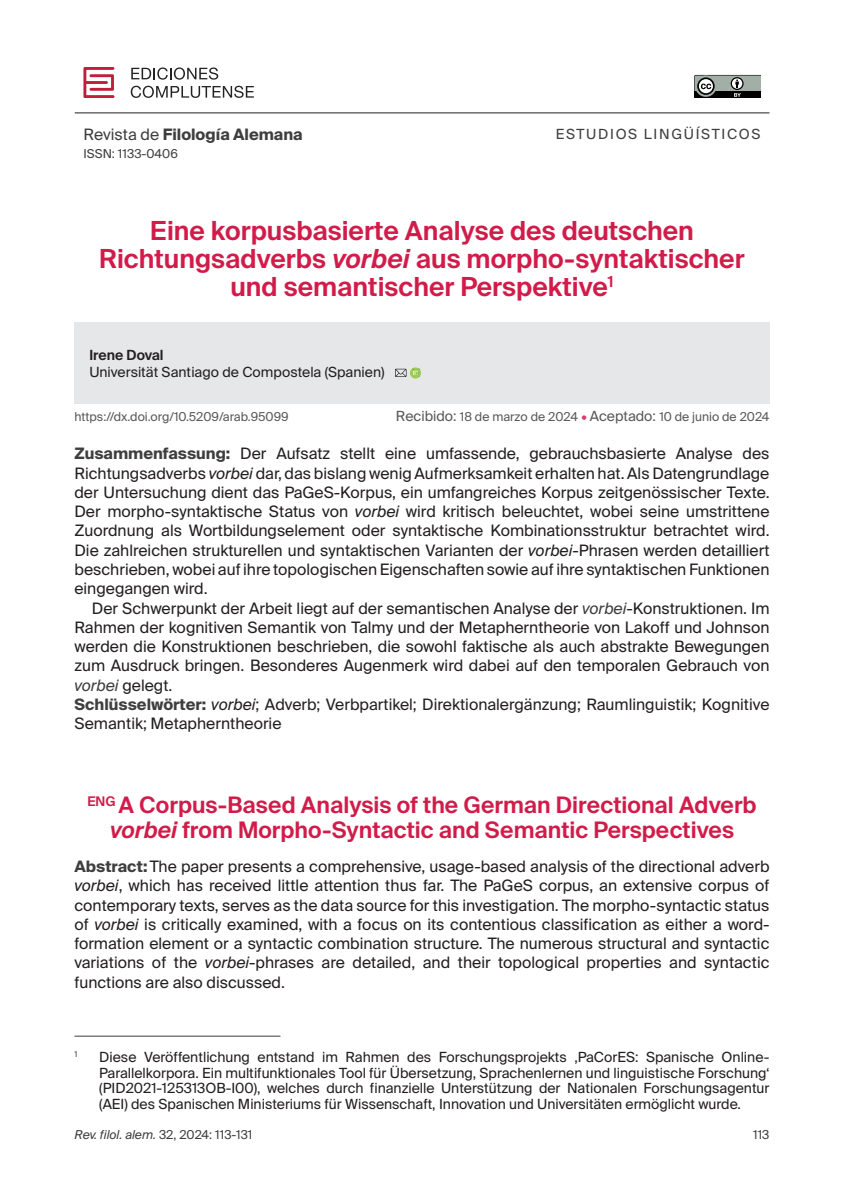
<style>
.page{position:relative;width:844px;height:1191px;background:#fff}
.page>*{position:absolute;margin:0;border:0;box-sizing:border-box;transform-origin:0 0}
._000-Título_original_ES{font:600 26.25px/28px "Suisse Intl";color:#d11c4a;text-align:center}
._000-Título_traducido_EN{font:600 22.75px/24.5px "Suisse Intl";color:#d11c4a;text-align:center}
._000_Resumen_abstract_ES{font:15.75px/19.2px "Suisse Intl";color:#231f20;text-align:justify}
._000-Palabras_clave_keywords{font:15.75px/19.2px "Suisse Intl";color:#231f20}
.t1{font:700 15.75px "Suisse Intl";color:#3e3e3f}
._000-Notas_al_pie{font:14px/15.8px "Suisse Intl";color:#231f20;text-align:justify}
._000-Autor{font:14px "Suisse Intl";color:#231f20}
._000-SECCIÓN{font:14px "Suisse Intl";letter-spacing:.12em;color:#3e3e3f}
._000-Autor-2{font:600 14px "Suisse Intl";color:#231f20}
._000-DOI{font:12.25px "Suisse Intl";color:#57585a}
.t2{font:italic 12.25px "Suisse Intl";color:#3e3e3f}
.t3{font:12.25px "Suisse Intl";color:#3e3e3f}
._000-Notas_al_pie-2{font:8.22px "Suisse Intl";color:#3e3e3f}
.s1{font-weight:400}
.s2{font-style:italic}
.s3{font-size:14px}
.s4{color:#dd396c}
.s5{font-weight:700;color:#3e3e3f}
.s6{font-style:italic;color:#3e3e3f}
.s7{font-style:normal}
</style>
<div class="page">
<hr style="left:75px;top:112px;width:694px;height:1px;background:#231f20">
<svg style="left:694px;top:75px;width:66px;height:23px;background:#6f7672"></svg>
<svg style="left:83px;top:67px;width:31px;height:31px"></svg>
<svg style="left:131px;top:67px;width:87px;height:13px"></svg>
<svg style="left:131px;top:86px;width:123px;height:12px"></svg>
<div style="left:74px;top:323px;width:695px;height:81px;background:#e6e7e9"></div>
<svg style="left:395px;top:367px;width:26px;height:11px"></svg>
<hr style="left:74px;top:1035px;width:206px;height:1px;background:#3e3e3f">
<p class="t1" style="left:83px;top:125px;width:220px"><span class="s1">Revista de</span> Filología Alemana</p>
<p class="t3" style="left:83px;top:146px;width:96px">ISSN: 1133-0406</p>
<p class="_000-SECCIÓN" style="left:555px;top:126px;width:206px">ESTUDIOS LINGÜÍSTICOS</p>
<p class="_000-Título_original_ES" style="left:99px;top:217px;width:646px">Eine korpusbasierte Analyse des deutschen<br>Richtungsadverbs <span class="s2">vorbei</span> aus morpho-syntaktischer und semantischer Perspektive<sup>1</sup></p>
<p class="_000-Autor-2" style="left:89px;top:347px;width:76px">Irene Doval</p>
<p class="_000-Autor" style="left:89px;top:364px;width:296px">Universität Santiago de Compostela (Spanien)</p>
<p class="_000-DOI" style="left:74px;top:409px;width:216px">https://dx.doi.org/10.5209/arab.95099</p>
<p class="_000-DOI" style="left:396px;top:409px;width:375px"><span class="s3">Recibido:</span> 18 de marzo de 2024 <span class="s4">•</span> <span class="s3">Aceptado:</span> 10 de junio de 2024</p>
<p class="_000_Resumen_abstract_ES" style="left:74px;top:444px;width:696px"><span class="s5">Zusammenfassung:</span> Der Aufsatz stellt eine umfassende, gebrauchsbasierte Analyse des Richtungsadverbs <span class="s2">vorbei</span> dar, das bislang wenig Aufmerksamkeit erhalten hat. Als Datengrundlage der Untersuchung dient das PaGeS-Korpus, ein umfangreiches Korpus zeitgenössischer Texte.<br>Der morpho-syntaktische Status von <span class="s2">vorbei</span> wird kritisch beleuchtet, wobei seine umstrittene Zuordnung als Wortbildungs element oder syntaktische Kombinationsstruktur betrachtet wird.<br>Die zahlreichen strukturellen und syntaktischen Varianten der <span class="s2">vorbei</span>-Phrasen werden detailliert beschrieben, wobei auf ihre topologischen Eigenschaften sowie auf ihre syntaktischen Funktionen eingegangen wird.</p>
<p class="_000_Resumen_abstract_ES" style="left:74px;top:598px;width:696px;text-indent:17px">Der Schwerpunkt der Arbeit liegt auf der semantischen Analyse der <span class="s6">vorbei</span>-Konstruktionen. Im Rahmen der kognitiven Semantik von Talmy und der Metapherntheorie von Lakoff und Johnson werden die Konstruktionen beschrieben, die sowohl faktische als auch abstrakte Bewegungen zum Ausdruck bringen. Besonderes Augenmerk wird dabei auf den temporalen Gebrauch von <span class="s6">vorbei</span> gelegt.</p>
<p class="_000-Palabras_clave_keywords" style="left:74px;top:694px;width:696px"><span class="s5">Schlüsselwörter:</span> <span class="s2">vorbei</span>; Adverb; Verbpartikel; Direktionalergänzung; Raumlinguistik; Kognitive<br>Semantik; Metapherntheorie</p>
<p class="_000-Título_traducido_EN" style="left:87px;top:793px;width:670px"><sup>ENG</sup> A Corpus-Based Analysis of the German Directional Adverb <span class="s2">vorbei</span> from Morpho-Syntactic and Semantic Perspectives</p>
<p class="_000_Resumen_abstract_ES" style="left:74px;top:857px;width:696px"><span class="s5">Abstract:</span> The paper presents a comprehensive, usage-based analysis of the directional adverb <span class="s2">vorbei</span>, which has received little attention thus far. The PaGeS corpus, an extensive corpus of contemporary texts, serves as the data source for this investigation. The morpho-syntactic status of <span class="s2">vorbei</span> is critically examined, with a focus on its contentious classification as either a word&shy;formation element or a syntactic combination structure. The numerous structural and syntactic variations of the <span class="s2">vorbei</span>-phrases are detailed, and their topological properties and syntactic functions are also discussed.</p>
<p class="_000-Notas_al_pie-2" style="left:74px;top:1049px;width:5px">1</p>
<p class="_000-Notas_al_pie" style="left:99px;top:1049px;width:671px">Diese Veröffentlichung entstand im Rahmen des Forschungsprojekts ‚PaCorES: Spanische Online-Parallelkorpora. Ein multifunktionales Tool für Übersetzung, Sprachenlernen und linguistische Forschung‘ (PID2021-125313OB-I00), welches durch finanzielle Unterstützung der Nationalen Forschungsagentur (AEI) des Spanischen Ministeriums für Wissenschaft, Innovation und Universitäten ermöglicht wurde.</p>
<p class="t2" style="left:74px;top:1127px;width:179px">Rev. filol. alem. <span class="s7">32, 2024: 113-131</span></p>
<p class="t3" style="left:752px;top:1127px;width:18px">113</p>
</div>
